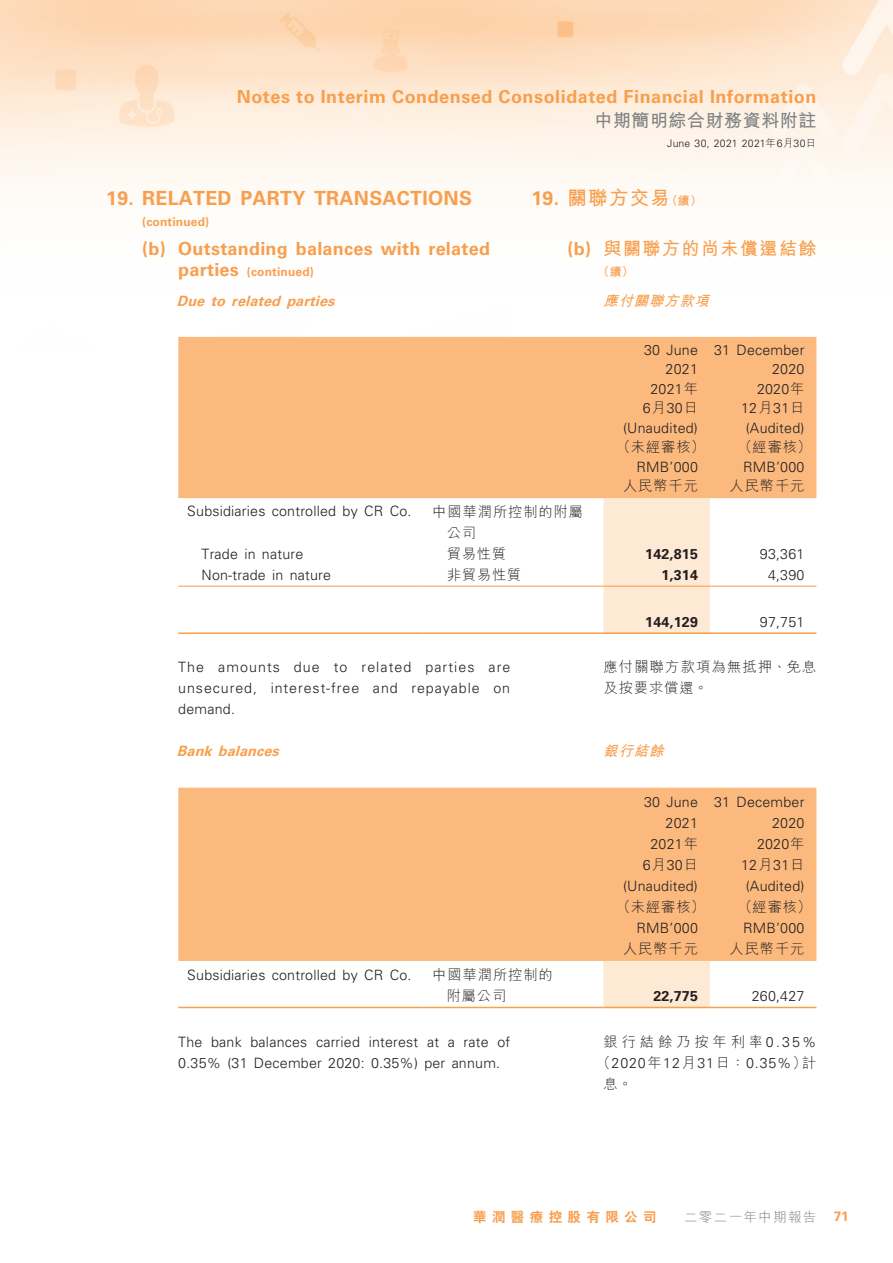
<style>
.page{position:relative;width:893px;height:1263px;background:#fff}
.page>*{position:absolute;margin:0;border:0;box-sizing:border-box;transform-origin:0 0}
._03_H1{font:700 19.5px "Univers LT Std";letter-spacing:.015em;color:#f89f4e}
._03_H1-2{font:700 19.5px "M Hei HK";letter-spacing:.065em;color:#f89f4e}
._04___H2{font:700 18px "Univers LT Std";letter-spacing:.03em;color:#f89f4e}
._04___H2-2{font:700 18px "M Hei HK";letter-spacing:.085em;color:#f89f4e}
.t1{font:700 18px "M Hei HK";letter-spacing:.03em;color:#808285}
._12___P2{font:300 14.25px/19.5px "Univers LT Std";letter-spacing:.015em;color:#231f20;text-align:right}
._13_____P4{font:300 14.25px/21px "Univers LT Std";letter-spacing:.015em;color:#231f20;text-align:justify}
._15_Table_Stub{font:300 14.25px "Univers LT Std";letter-spacing:.015em;color:#231f20}
._12___P2-2{font:300 14.25px "M Hei HK";letter-spacing:.065em;color:#231f20}
._15_Table_Stub-2{font:300 14.25px/21px "M Hei HK";letter-spacing:.065em;color:#231f20}
._05_____H3{font:italic 700 14.25px "Univers LT Std";color:#f89f4e}
._12___P2-3{font:700 14.25px "Univers LT Std";letter-spacing:.015em;color:#231f20}
._13_____P4-2{font:300 14.25px/21px "M Hei HK";letter-spacing:.085em;color:#231f20}
._13_____P4-3{font:300 14.25px "Univers LT Std";letter-spacing:.06em;color:#231f20}
._13_____P4-4{font:300 14.25px "M Hei HK";letter-spacing:.275em;color:#231f20}
._05_____H3-2{font:italic 700 14.25px "M Hei HK";color:#f89f4e}
.t2{font:800 13.5px "C Hei 2 HK";letter-spacing:.4em;color:#f89f4e}
.t3{font:300 13.5px "M Hei HK";letter-spacing:.1em;color:#808285}
.t4{font:700 13.5px "Univers LT Std";color:#f89f4e}
._04___H2-3{font:700 12px "Univers LT Std";letter-spacing:.015em;color:#f89f4e}
._03_H1-3{font:700 12px "Univers LT Std";letter-spacing:.015em;color:#f89f4e}
._04___H2-4{font:700 12px "M Hei HK";color:#f89f4e}
.t5{font:300 10.5px "Univers LT Std";letter-spacing:.015em;color:#231f20}
.s1{font-family:"M Hei HK"}
.s2{font-family:"Univers LT Std"}
.s3{font-size:12px}
.s4{font-size:18px}
</style>
<div class="page">
<img style="left:0;top:0;width:893px;height:1009px">
<div style="left:178px;top:337px;width:638px;height:161px;background:#fbb97d"></div>
<div style="left:603px;top:498px;width:107px;height:134px;background:#fee9d4"></div>
<hr style="left:178px;top:586px;width:245px;height:1px;background:#f89f4e">
<hr style="left:423px;top:586px;width:180px;height:1px;background:#f89f4e">
<hr style="left:603px;top:586px;width:107px;height:1px;background:#f89f4e">
<hr style="left:710px;top:586px;width:106px;height:1px;background:#f89f4e">
<hr style="left:178px;top:632px;width:245px;height:2px;background:#f89f4e">
<hr style="left:423px;top:632px;width:180px;height:2px;background:#f89f4e">
<hr style="left:603px;top:632px;width:107px;height:2px;background:#f89f4e">
<hr style="left:710px;top:632px;width:106px;height:2px;background:#f89f4e">
<div style="left:178px;top:788px;width:638px;height:173px;background:#fbb97d"></div>
<div style="left:603px;top:961px;width:107px;height:46px;background:#fee9d4"></div>
<hr style="left:178px;top:1007px;width:245px;height:1px;background:#f89f4e">
<hr style="left:423px;top:1007px;width:180px;height:1px;background:#f89f4e">
<hr style="left:603px;top:1007px;width:107px;height:1px;background:#f89f4e">
<hr style="left:710px;top:1007px;width:106px;height:1px;background:#f89f4e">
<p class="_04___H2" style="left:237px;top:86px;width:581px">Notes to Interim Condensed Consolidated Financial Information</p>
<p class="t1" style="left:594px;top:107px;width:223px">中期簡明綜合財務資料附註</p>
<p class="t5" style="left:667px;top:137px;width:151px">June 30, 2021 2021<span class="s1">年</span>6<span class="s1">月</span>30<span class="s1">日</span></p>
<p class="_03_H1-2" style="left:531px;top:183px;width:172px"><span class="s2">19.</span> 關聯方交易<span class="s3">（續）</span></p>
<p class="_04___H2-2" style="left:567px;top:235px;width:250px"><span class="s2">(b)</span> 與關聯方的尚未償還結餘</p>
<p class="_04___H2-4" style="left:597px;top:263px;width:38px">（續）</p>
<p class="_05_____H3-2" style="left:604px;top:290px;width:112px">應付關聯方款項</p>
<p class="_03_H1" style="left:106px;top:186px;width:367px">19. RELATED PARTY TRANSACTIONS</p>
<p class="_03_H1-3" style="left:142px;top:214px;width:69px">(continued)</p>
<p class="_04___H2" style="left:142px;top:238px;width:349px">(b) Outstanding balances with related</p>
<p class="_04___H2-3" style="left:178px;top:265px;width:137px"><span class="s4">parties</span> (continued)</p>
<p class="_05_____H3" style="left:177px;top:292px;width:163px">Due to related parties</p>
<p class="_12___P2" style="left:644px;top:340px;width:55px">30 June<br>2021</p>
<p class="_12___P2" style="left:714px;top:340px;width:92px">31 December<br>2020</p>
<p class="_12___P2" style="left:643px;top:379px;width:57px;text-align:center">2021<span class="s1">年<br></span>6<span class="s1">月</span>30<span class="s1">日</span></p>
<p class="_12___P2" style="left:741px;top:379px;width:65px">2020<span class="s1">年<br></span>12<span class="s1">月</span>31<span class="s1">日</span></p>
<p class="_12___P2" style="left:623px;top:418px;width:76px">(Unaudited)</p>
<p class="_12___P2" style="left:746px;top:418px;width:60px">(Audited)</p>
<p class="_12___P2-2" style="left:616px;top:437px;width:90px">（未經審核）</p>
<p class="_12___P2-2" style="left:738px;top:437px;width:75px">（經審核）</p>
<p class="_12___P2" style="left:636px;top:457px;width:63px">RMB’000</p>
<p class="_12___P2" style="left:743px;top:457px;width:63px">RMB’000</p>
<p class="_12___P2-2" style="left:623px;top:476px;width:76px">人民幣千元</p>
<p class="_12___P2-2" style="left:729px;top:476px;width:76px">人民幣千元</p>
<p class="_15_Table_Stub" style="left:187px;top:502px;width:226px">Subsidiaries controlled by CR Co.</p>
<p class="_15_Table_Stub-2" style="left:447px;top:501px;width:138px;text-indent:-14px">中國華潤所控制的附屬公司</p>
<p class="_15_Table_Stub" style="left:202px;top:546px;width:103px">Trade in nature</p>
<p class="_15_Table_Stub-2" style="left:447px;top:543px;width:61px">貿易性質</p>
<p class="_12___P2-3" style="left:645px;top:546px;width:54px">142,815</p>
<p class="_12___P2" style="left:760px;top:544px;width:46px">93,361</p>
<p class="_15_Table_Stub" style="left:202px;top:567px;width:131px">Non-trade in nature</p>
<p class="_15_Table_Stub-2" style="left:447px;top:564px;width:76px">非貿易性質</p>
<p class="_12___P2-3" style="left:661px;top:567px;width:38px">1,314</p>
<p class="_12___P2" style="left:768px;top:565px;width:38px">4,390</p>
<p class="_12___P2-3" style="left:645px;top:613px;width:54px">144,129</p>
<p class="_12___P2" style="left:760px;top:612px;width:46px">97,751</p>
<p class="_13_____P4" style="left:178px;top:657px;width:334px">The amounts due to related parties are unsecured, interest-free and repayable on demand.</p>
<p class="_05_____H3" style="left:177px;top:743px;width:108px">Bank balances</p>
<p class="_12___P2" style="left:644px;top:791px;width:55px;line-height:21px">30 June<br>2021</p>
<p class="_12___P2" style="left:714px;top:791px;width:92px;line-height:21px">31 December<br>2020</p>
<p class="_12___P2" style="left:650px;top:834px;width:49px">2021<span class="s1">年</span></p>
<p class="_12___P2" style="left:643px;top:855px;width:57px">6<span class="s1">月</span>30<span class="s1">日</span></p>
<p class="_13_____P4-2" style="left:603px;top:656px;width:214px">應付關聯方款項為無抵押、免息及按要求償還。</p>
<p class="_05_____H3-2" style="left:604px;top:741px;width:66px">銀行結餘</p>
<p class="_12___P2" style="left:757px;top:834px;width:49px">2020<span class="s1">年</span></p>
<p class="_12___P2" style="left:741px;top:855px;width:65px">12<span class="s1">月</span>31<span class="s1">日</span></p>
<p class="_15_Table_Stub" style="left:187px;top:966px;width:226px">Subsidiaries controlled by CR Co.</p>
<p class="_15_Table_Stub-2" style="left:447px;top:964px;width:108px;text-indent:-14px">中國華潤所控制的附屬公司</p>
<p class="_13_____P4" style="left:178px;top:1031px;width:333px">The bank balances carried interest at a rate of<br>0.35% (31 December 2020: 0.35%) per annum.</p>
<p class="_12___P2" style="left:623px;top:876px;width:76px">(Unaudited)</p>
<p class="_12___P2" style="left:746px;top:876px;width:60px">(Audited)</p>
<p class="_12___P2-2" style="left:616px;top:897px;width:90px">（未經審核）</p>
<p class="_12___P2-2" style="left:738px;top:897px;width:75px">（經審核）</p>
<p class="_12___P2" style="left:636px;top:918px;width:63px">RMB’000</p>
<p class="_12___P2" style="left:743px;top:918px;width:63px">RMB’000</p>
<p class="_12___P2-2" style="left:623px;top:939px;width:76px">人民幣千元</p>
<p class="_12___P2-2" style="left:729px;top:939px;width:76px">人民幣千元</p>
<p class="_12___P2-3" style="left:653px;top:988px;width:46px">22,775</p>
<p class="_12___P2" style="left:752px;top:986px;width:54px">260,427</p>
<p class="_13_____P4-4" style="left:603px;top:1031px;width:214px">銀行結餘乃按年利率<span class="s2">0.35%</span></p>
<p class="_13_____P4-3" style="left:596px;top:1054px;width:222px"><span class="s1">（</span>2020<span class="s1">年</span>12<span class="s1">月</span>31<span class="s1">日：</span>0.35%<span class="s1">）計</span></p>
<p class="_13_____P4-2" style="left:603px;top:1072px;width:30px">息。</p>
<p class="t2" style="left:473px;top:1208px;width:185px">華潤醫療控股有限公司</p>
<p class="t3" style="left:684px;top:1207px;width:134px">二零二一年中期報告</p>
<p class="t4" style="left:834px;top:1208px;width:16px">71</p>
</div>
